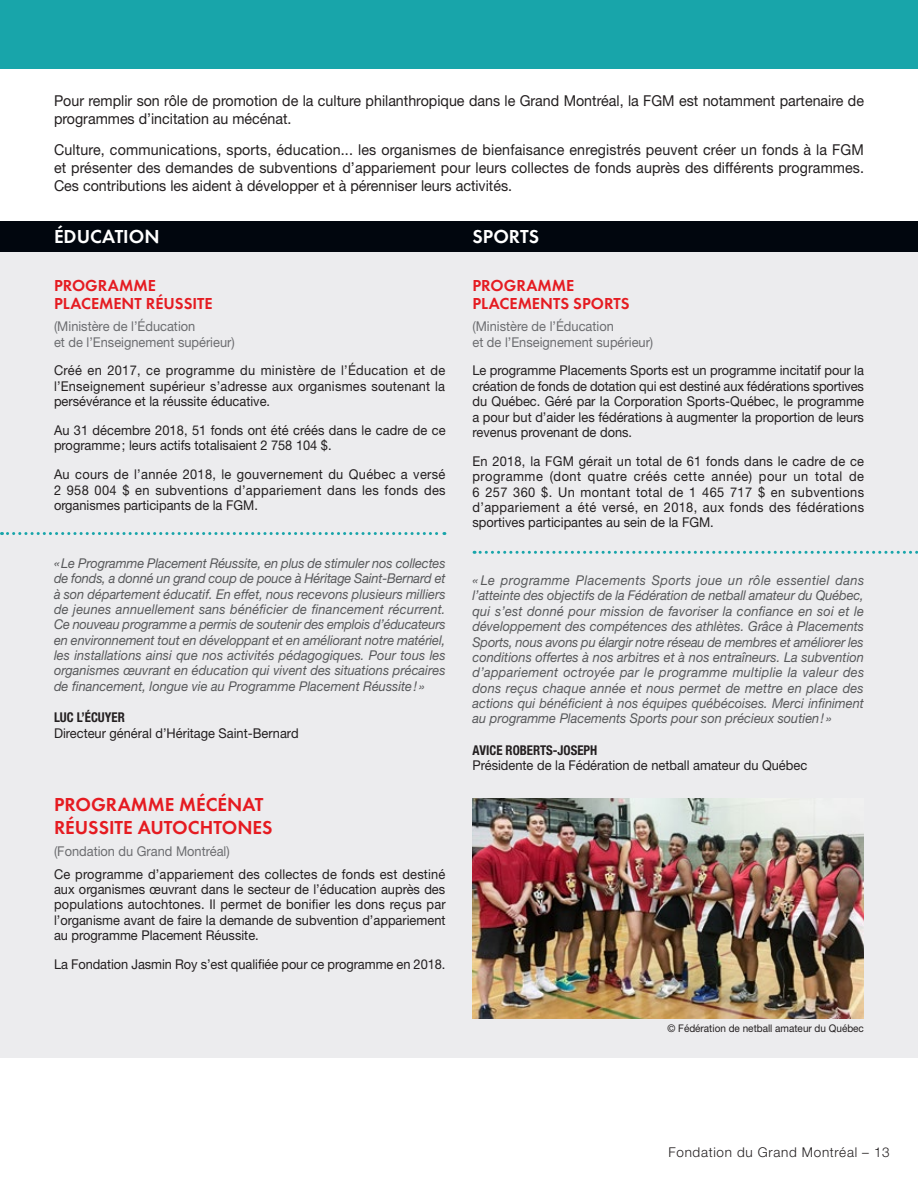
<style>
.page{position:relative;width:918px;height:1188px;background:#fff}
.page>*{position:absolute;margin:0;border:0;box-sizing:border-box;transform-origin:0 0}
.t1{font:600 19.5px/23.4px "Futura";color:#e51b21}
.TITRE_PETIT{font:600 19.5px "Futura";color:#fff}
.Sous-Titre_Rouge_NoS{font:600 16.5px/18px "Futura";color:#e51b21}
.texte_régulier{font:15px/18px "Helvetica Neue LT Std";color:#231f20;scale:.95 1}
.texte_régulier-2{font:13.5px/15.3px "Helvetica Neue LT Std";color:#231f20;text-align:justify;scale:.95 1}
.texte_régulier-3{font:italic 13.5px/15.3px "Helvetica Neue LT Std";color:#57585a;text-align:justify;scale:.95 1}
.texte_régulier-4{font:13.5px/15.3px "Helvetica Neue LT Std";color:#6c6d70;scale:.95 1}
.texte_régulier-5{font:700 condensed 13.5px "Helvetica Neue LT Std";color:#231f20;scale:.95 1}
.t2{font:300 13.5px "Helvetica Neue LT Std";letter-spacing:.05em;color:#231f20}
.texte_régulier-6{font:10.5px "Helvetica Neue LT Std";color:#231f20;scale:.95 1}
</style>
<div class="page">
<div style="left:0;top:0;width:918px;height:68px;background:#18a5aa"></div>
<div style="left:0;top:247px;width:918px;height:811px;background:#ececee"></div>
<div style="left:0;top:221px;width:918px;height:31px;background:#01060e"></div>
<svg style="left:2px;top:532px;width:443px;height:3px"></svg>
<svg style="left:474px;top:551px;width:444px;height:3px"></svg>
<img style="left:473px;top:798px;width:391px;height:220px">
<p class="texte_régulier" style="left:54px;top:91px;width:854px">Pour remplir son rôle de promotion de la culture philanthropique dans le Grand Montréal, la FGM est notamment partenaire de programmes d’incitation au mécénat.</p>
<p class="texte_régulier" style="left:54px;top:141px;width:854px;text-align:justify">Culture, communications, sports, éducation... les organismes de bienfaisance enregistrés peuvent créer un fonds à la FGM et présenter des demandes de subventions d’appariement pour leurs collectes de fonds auprès des différents programmes.<br>Ces contributions les aident à développer et à pérenniser leurs activités.</p>
<p class="TITRE_PETIT" style="left:54px;top:225px;width:107px">ÉDUCATION</p>
<p class="TITRE_PETIT" style="left:473px;top:225px;width:68px">SPORTS</p>
<p class="Sous-Titre_Rouge_NoS" style="left:54px;top:276px;width:160px">PROGRAMME<br>PLACEMENT RÉUSSITE</p>
<p class="texte_régulier-4" style="left:54px;top:319px;width:192px">(Ministère de l’Éducation<br>et de l’Enseignement supérieur)</p>
<p class="texte_régulier-2" style="left:54px;top:363px;width:414px">Créé en 2017, ce programme du ministère de l’Éducation et de l’Enseignement supérieur s’adresse aux organismes soutenant la persévérance et la réussite éducative.</p>
<p class="texte_régulier-2" style="left:54px;top:422px;width:414px">Au 31 décembre 2018, 51 fonds ont été créés dans le cadre de ce programme; leurs actifs totalisaient 2 758 104 $.</p>
<p class="texte_régulier-2" style="left:54px;top:467px;width:414px">Au cours de l’année 2018, le gouvernement du Québec a versé 2 958 004 $ en subventions d’appariement dans les fonds des organismes participants de la FGM.</p>
<p class="Sous-Titre_Rouge_NoS" style="left:472px;top:276px;width:159px">PROGRAMME<br>PLACEMENTS SPORTS</p>
<p class="texte_régulier-4" style="left:472px;top:319px;width:192px">(Ministère de l’Éducation<br>et de l’Enseignement supérieur)</p>
<p class="texte_régulier-2" style="left:472px;top:363px;width:414px">Le programme Placements Sports est un programme incitatif pour la création de fonds de dotation qui est destiné aux fédérations sportives du Québec. Géré par la Corporation Sports-Québec, le programme a pour but d’aider les fédérations à augmenter la proportion de leurs revenus provenant de dons.</p>
<p class="texte_régulier-2" style="left:472px;top:453px;width:414px">En 2018, la FGM gérait un total de 61 fonds dans le cadre de ce programme (dont quatre créés cette année) pour un total de 6 257 360 $. Un montant total de 1 465 717 $ en subventions d’appariement a été versé, en 2018, aux fonds des fédérations sportives participantes au sein de la FGM.</p>
<p class="texte_régulier-3" style="left:54px;top:555px;width:414px">«Le Programme Placement Réussite, en plus de stimuler nos collectes de fonds, a donné un grand coup de pouce à Héritage Saint-Bernard et à son département éducatif. En effet, nous recevons plusieurs milliers de jeunes annuellement sans bénéficier de financement récurrent.<br>Ce nouveau programme a permis de soutenir des emplois d’éducateurs en environnement tout en développant et en améliorant notre matériel, les installations ainsi que nos activités pédagogiques. Pour tous les organismes œuvrant en éducation qui vivent des situations précaires de financement, longue vie au Programme Placement Réussite! »</p>
<p class="texte_régulier-5" style="left:54px;top:709px;width:76px">LUC L’ÉCUYER</p>
<p class="texte_régulier-2" style="left:54px;top:725px;width:259px">Directeur général d’Héritage Saint-Bernard</p>
<p class="t1" style="left:54px;top:792px;width:220px">PROGRAMME MÉCÉNAT<br>RÉUSSITE AUTOCHTONES</p>
<p class="texte_régulier-4" style="left:54px;top:844px;width:187px">(Fondation du Grand Montréal)</p>
<p class="texte_régulier-2" style="left:54px;top:866px;width:414px">Ce programme d’appariement des collectes de fonds est destiné aux organismes œuvrant dans le secteur de l’éducation auprès des populations autochtones. Il permet de bonifier les dons reçus par l’organisme avant de faire la demande de subvention d’appariement au programme Placement Réussite.</p>
<p class="texte_régulier-2" style="left:54px;top:956px;width:414px">La Fondation Jasmin Roy s’est qualifiée pour ce programme en 2018.</p>
<p class="texte_régulier-3" style="left:472px;top:572px;width:414px">« Le programme Placements Sports joue un rôle essentiel dans l’atteinte des objectifs de la Fédération de netball amateur du Québec, qui s’est donné pour mission de favoriser la confiance en soi et le développement des compétences des athlètes. Grâce à Placements Sports, nous avons pu élargir notre réseau de membres et améliorer les conditions offertes à nos arbitres et à nos entraîneurs. La subvention d’appariement octroyée par le programme multiplie la valeur des dons reçus chaque année et nous permet de mettre en place des actions qui bénéficient à nos équipes québécoises. Merci infiniment au programme Placements Sports pour son précieux soutien! »</p>
<p class="texte_régulier-5" style="left:472px;top:742px;width:133px">AVICE ROBERTS-JOSEPH</p>
<p class="texte_régulier-2" style="left:472px;top:758px;width:354px">Présidente de la Fédération de netball amateur du Québec</p>
<p class="texte_régulier-6" style="left:668px;top:1022px;width:208px">© Fédération de netball amateur du Québec</p>
<p class="t2" style="left:669px;top:1144px;width:223px">Fondation du Grand Montréal – 13</p>
</div>
